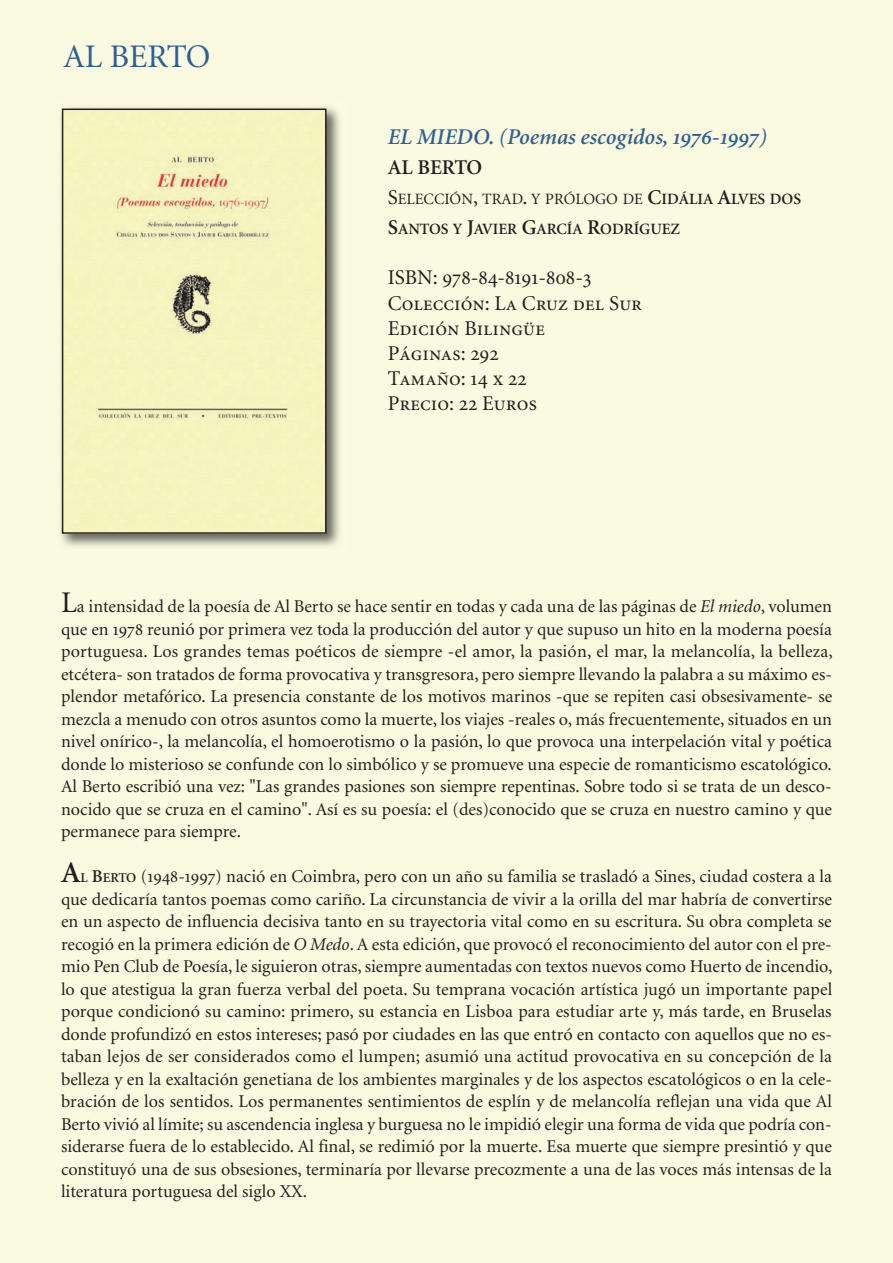
<style>
.page{position:relative;width:893px;height:1263px;background:#fafae0}
.page>*{position:absolute;margin:0;border:0;box-sizing:border-box;transform-origin:0 0}
.t1{font:33px "Minion";color:#2f6094}
.t2{font:600 30px "Minion";color:#231f20}
.t3{font:italic 600 22.5px "Minion";color:#2f6094}
.t4{font:21px/25.2px "Minion Regular SC";color:#231f20}
.t5{font:600 21px "Minion";color:#231f20}
.t6{font:18px/22.5px "Minion";color:#231f20;text-align:justify}
.t7{font:600 15.75px/30px "Minion";color:#231f20}
.s1{font-family:"Minion Semibold Italic SC";font-weight:400;font-style:normal}
.s2{font-weight:400;font-size:21px}
.s3{font-weight:400}
.s4{font-size:21px}
.s5{font-size:30px}
.s6{font-style:italic}
.s7{font-family:"Minion Regular SC"}
.s8{font-weight:600;font-size:13.5px}
.s9{font-weight:600}
</style>
<div class="page">
<img style="left:61px;top:107px;width:279px;height:440px">
<div style="left:65px;top:112px;width:259px;height:419px;background:#f6f3be"></div>
<div style="left:62px;top:109px;width:265px;height:425px;border:2px solid #231f20"></div>
<h1 class="t1" style="left:64px;top:44px;width:148px">AL BERTO</h1>
<p class="t3" style="left:388px;top:128px;width:381px">EL MIEDO. (Poemas escogidos, <span class="s1">1976-1997</span>)</p>
<p class="t5" style="left:388px;top:159px;width:96px">AL BERTO</p>
<p class="t7" style="left:388px;top:185px;width:415px"><span class="s2">S</span><span class="s3">ELECCIÓN</span><span class="s2">,</span> <span class="s3">TRAD</span><span class="s2">.</span> <span class="s3">Y PRÓLOGO DE</span> <span class="s4">C</span>IDÁLIA <span class="s4">A</span>LVES DOS<br><span class="s4">S</span>ANTOS Y <span class="s4">J</span>AVIER <span class="s4">G</span>ARCÍA <span class="s4">R</span>ODRÍGUEZ</p>
<p class="t4" style="left:388px;top:266px;width:256px">ISBN: 978-84-8191-808-3<br>Colección: La Cruz del Sur<br>Edición Bilingüe<br>Páginas: 292<br>Tamaño: 14 x 22<br>Precio: 22 Euros</p>
<p class="t6" style="left:61px;top:596px;width:773px"><span class="s5">L</span>a intensidad de la poesía de Al Berto se hace sentir en todas y cada una de las páginas de <span class="s6">El miedo</span>, volumen que en <span class="s7">1978</span> reunió por primera vez toda la producción del autor y que supuso un hito en la moderna poesía portuguesa. Los grandes temas poéticos de siempre -el amor, la pasión, el mar, la melancolía, la belleza, etcétera- son tratados de forma provocativa y transgresora, pero siempre llevando la palabra a su máximo es&shy;plendor metafórico. La presencia constante de los motivos marinos -que se repiten casi obsesivamente- se mezcla a menudo con otros asuntos como la muerte, los viajes -reales o, más frecuentemente, situados en un nivel onírico-, la melancolía, el homoerotismo o la pasión, lo que provoca una interpelación vital y poética donde lo misterioso se confunde con lo simbólico y se promueve una especie de romanticismo escatológico.<br>Al Berto escribió una vez: "Las grandes pasiones son siempre repentinas. Sobre todo si se trata de un desco&shy;nocido que se cruza en el camino". Así es su poesía: el (des)conocido que se cruza en nuestro camino y que permanece para siempre.</p>
<h2 class="t2" style="left:61px;top:861px;width:21px">A</h2>
<p class="t6" style="left:61px;top:866px;width:773px;text-indent:20px"><span class="s8">L</span> <span class="s9">B</span><span class="s8">ERTO</span> (<span class="s7">1948-1997</span>) nació en Coimbra, pero con un año su familia se trasladó a Sines, ciudad costera a la que dedicaría tantos poemas como cariño. La circunstancia de vivir a la orilla del mar habría de convertirse en un aspecto de influencia decisiva tanto en su trayectoria vital como en su escritura. Su obra completa se recogió en la primera edición de <span class="s6">O Medo</span>. A esta edición, que provocó el reconocimiento del autor con el pre&shy;mio Pen Club de Poesía, le siguieron otras, siempre aumentadas con textos nuevos como Huerto de incendio, lo que atestigua la gran fuerza verbal del poeta. Su temprana vocación artística jugó un importante papel porque condicionó su camino: primero, su estancia en Lisboa para estudiar arte y, más tarde, en Bruselas donde profundizó en estos intereses; pasó por ciudades en las que entró en contacto con aquellos que no es&shy;taban lejos de ser considerados como el lumpen; asumió una actitud provocativa en su concepción de la belleza y en la exaltación genetiana de los ambientes marginales y de los aspectos escatológicos o en la cele&shy;bración de los sentidos. Los permanentes sentimientos de esplín y de melancolía reflejan una vida que Al Berto vivió al límite; su ascendencia inglesa y burguesa no le impidió elegir una forma de vida que podría con&shy;siderarse fuera de lo establecido. Al final, se redimió por la muerte. Esa muerte que siempre presintió y que constituyó una de sus obsesiones, terminaría por llevarse precozmente a una de las voces más intensas de la literatura portuguesa del siglo XX.</p>
</div>
